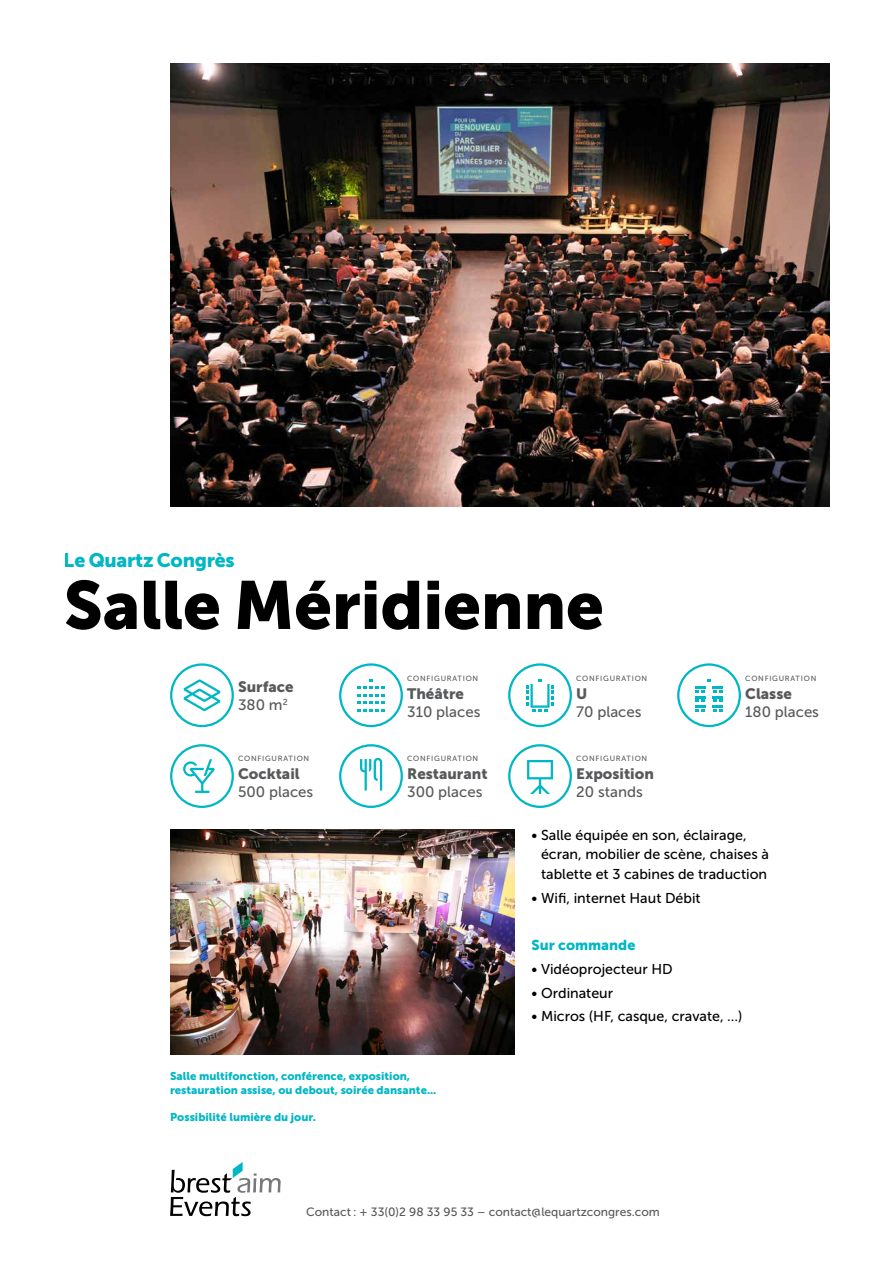
<style>
.page{position:relative;width:893px;height:1263px;background:#fff}
.page>*{position:absolute;margin:0;border:0;box-sizing:border-box;transform-origin:0 0}
.t1{font:67.5px "Museo Sans 900";letter-spacing:-.005em;color:#000}
.t2{font:19.5px "Museo Sans 900";letter-spacing:-.015em;color:#00b7c6}
.t3{font:15px "Museo Sans 500";color:#58595b}
.t4{font:15px "Museo Sans 900";color:#58595b}
.t5{font:14.25px/19.5px "Museo Sans 500";color:#000}
.t6{font:14.25px "Museo Sans 900";color:#00b7c6}
.t7{font:12px "Museo Sans 500";color:#58595b}
.t8{font:11.25px/13.5px "Museo Sans 900";color:#00b7c6}
.t9{font:7.5px "Museo Sans 500";letter-spacing:.1em;color:#58595b}
</style>
<div class="page">
<img style="left:170px;top:64px;width:659px;height:442px">
<img style="left:170px;top:829px;width:344px;height:225px">
<svg style="left:170px;top:1162px;width:111px;height:54px"></svg>
<svg style="left:339px;top:744px;width:64px;height:64px"></svg>
<svg style="left:170px;top:663px;width:64px;height:64px"></svg>
<svg style="left:677px;top:663px;width:64px;height:64px"></svg>
<svg style="left:339px;top:663px;width:64px;height:64px"></svg>
<svg style="left:508px;top:663px;width:64px;height:64px"></svg>
<svg style="left:170px;top:744px;width:64px;height:64px"></svg>
<svg style="left:508px;top:744px;width:64px;height:64px"></svg>
<h2 class="t2" style="left:64px;top:549px;width:172px">Le Quartz Congrès</h2>
<h1 class="t1" style="left:64px;top:567px;width:542px">Salle Méridienne</h1>
<p class="t4" style="left:238px;top:678px;width:57px">Surface</p>
<p class="t3" style="left:238px;top:696px;width:51px">380 m<sup>2</sup></p>
<p class="t9" style="left:238px;top:755px;width:73px">CONFIGURATION</p>
<p class="t4" style="left:238px;top:766px;width:63px">Cocktail</p>
<p class="t3" style="left:238px;top:784px;width:77px">500 places</p>
<p class="t9" style="left:407px;top:674px;width:73px">CONFIGURATION</p>
<p class="t4" style="left:407px;top:685px;width:58px">Théâtre</p>
<p class="t3" style="left:407px;top:703px;width:75px">310 places</p>
<p class="t9" style="left:407px;top:755px;width:73px">CONFIGURATION</p>
<p class="t4" style="left:407px;top:766px;width:82px">Restaurant</p>
<p class="t3" style="left:407px;top:784px;width:77px">300 places</p>
<p class="t9" style="left:576px;top:674px;width:73px">CONFIGURATION</p>
<p class="t4" style="left:576px;top:685px;width:13px">U</p>
<p class="t3" style="left:576px;top:703px;width:67px">70 places</p>
<p class="t9" style="left:576px;top:755px;width:73px">CONFIGURATION</p>
<p class="t4" style="left:576px;top:766px;width:79px">Exposition</p>
<p class="t3" style="left:576px;top:784px;width:68px">20 stands</p>
<p class="t9" style="left:745px;top:674px;width:73px">CONFIGURATION</p>
<p class="t4" style="left:745px;top:685px;width:48px">Classe</p>
<p class="t3" style="left:745px;top:703px;width:75px">180 places</p>
<p class="t8" style="left:170px;top:1069px;width:268px">Salle multifonction, conférence, exposition, restauration assise, ou debout, soirée dansante...</p>
<p class="t8" style="left:170px;top:1110px;width:148px">Possibilité lumière du jour.</p>
<p class="t5" style="left:541px;top:825px;width:230px;text-indent:-10px">• Salle équipée en son, éclairage, écran, mobilier de scène, chaises à tablette et 3 cabines de traduction</p>
<p class="t5" style="left:531px;top:888px;width:171px">• Wifi, internet Haut Débit</p>
<p class="t6" style="left:531px;top:937px;width:105px">Sur commande</p>
<p class="t5" style="left:531px;top:959px;width:143px">• Vidéoprojecteur HD</p>
<p class="t5" style="left:531px;top:983px;width:83px">• Ordinateur</p>
<p class="t5" style="left:531px;top:1007px;width:213px">• Micros (HF, casque, cravate, …)</p>
<p class="t7" style="left:306px;top:1205px;width:355px">Contact : + 33(0)2 98 33 95 33 – contact@lequartzcongres.com</p>
</div>
